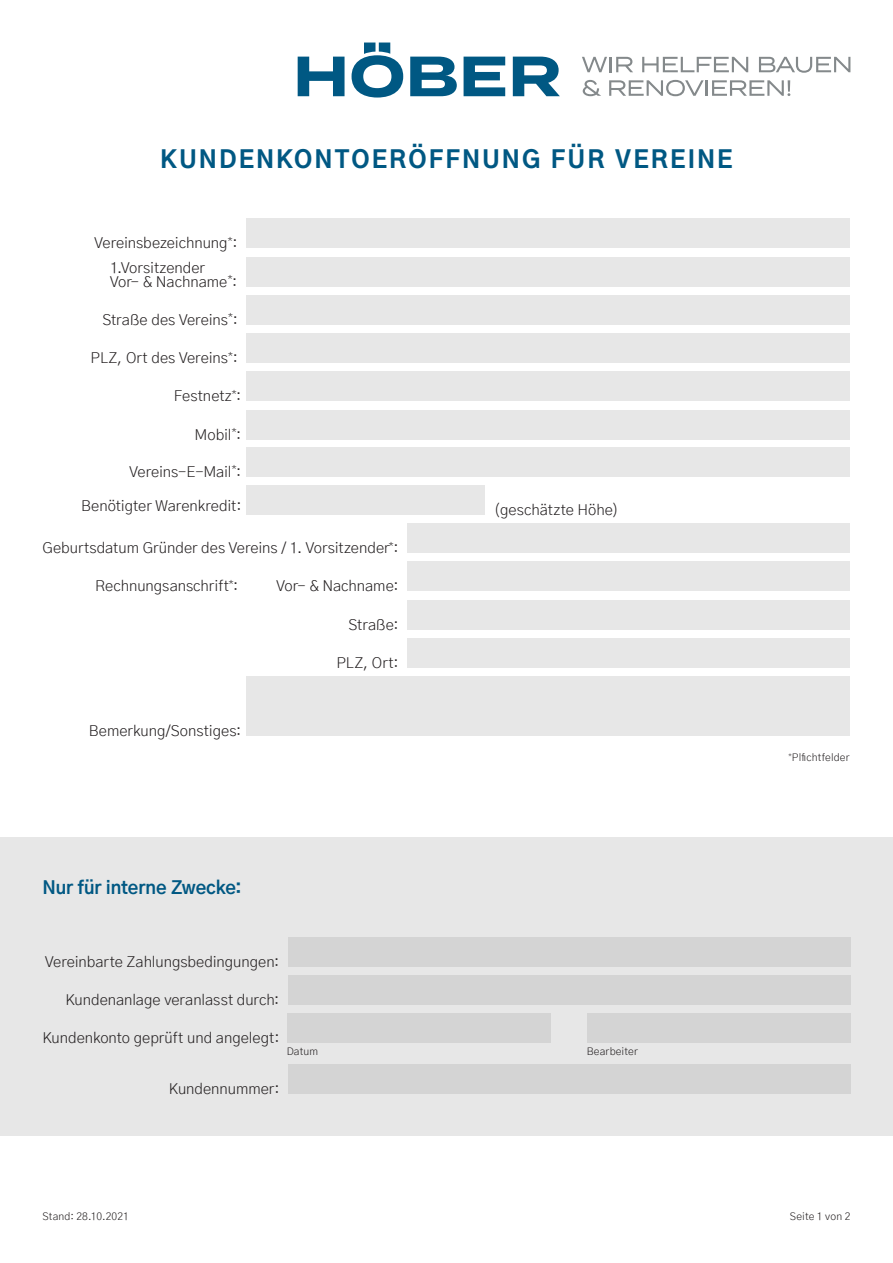
<style>
.page{position:relative;width:893px;height:1263px;background:#fff}
.page>*{position:absolute;margin:0;border:0;box-sizing:border-box;transform-origin:0 0}
.t1{font:800 24px "Gothic A1";letter-spacing:.085em;color:#005883}
.t2{font:700 18px "Gothic A1";letter-spacing:-.01em;color:#005883}
.t3{font:300 15px/13.5px "Gothic A1";color:#231f20}
.t4{font:300 10.5px "Gothic A1";letter-spacing:.01em;color:#231f20}
</style>
<div class="page">
<svg style="left:298px;top:57px;width:47px;height:39px"></svg>
<svg style="left:410px;top:57px;width:47px;height:39px"></svg>
<svg style="left:464px;top:57px;width:41px;height:39px"></svg>
<svg style="left:513px;top:57px;width:47px;height:39px"></svg>
<svg style="left:352px;top:43px;width:51px;height:55px"></svg>
<svg style="left:582px;top:57px;width:51px;height:15px"></svg>
<svg style="left:642px;top:57px;width:106px;height:15px"></svg>
<svg style="left:759px;top:57px;width:91px;height:16px"></svg>
<svg style="left:583px;top:80px;width:18px;height:16px"></svg>
<svg style="left:609px;top:80px;width:181px;height:16px"></svg>
<div style="left:0;top:837px;width:893px;height:299px;background:#e7e7e7"></div>
<div style="left:288px;top:1064px;width:562px;height:29px;background:#d4d4d4"></div>
<div style="left:287px;top:1013px;width:263px;height:30px;background:#d4d4d4"></div>
<div style="left:587px;top:1013px;width:263px;height:30px;background:#d4d4d4"></div>
<div style="left:288px;top:975px;width:562px;height:30px;background:#d4d4d4"></div>
<div style="left:288px;top:937px;width:562px;height:29px;background:#d4d4d4"></div>
<div style="left:246px;top:218px;width:604px;height:30px;background:#e7e7e7"></div>
<div style="left:246px;top:295px;width:604px;height:30px;background:#e7e7e7"></div>
<div style="left:246px;top:333px;width:604px;height:30px;background:#e7e7e7"></div>
<div style="left:246px;top:372px;width:604px;height:29px;background:#e7e7e7"></div>
<div style="left:246px;top:410px;width:604px;height:30px;background:#e7e7e7"></div>
<div style="left:246px;top:447px;width:604px;height:29px;background:#e7e7e7"></div>
<div style="left:407px;top:523px;width:443px;height:30px;background:#e7e7e7"></div>
<div style="left:246px;top:485px;width:238px;height:30px;background:#e7e7e7"></div>
<div style="left:246px;top:676px;width:604px;height:60px;background:#e7e7e7"></div>
<div style="left:246px;top:257px;width:604px;height:29px;background:#e7e7e7"></div>
<div style="left:407px;top:562px;width:443px;height:29px;background:#e7e7e7"></div>
<div style="left:407px;top:600px;width:443px;height:30px;background:#e7e7e7"></div>
<div style="left:407px;top:638px;width:443px;height:30px;background:#e7e7e7"></div>
<h1 class="t1" style="left:160px;top:139px;width:574px">KUNDENKONTOERÖFFNUNG FÜR VEREINE</h1>
<p class="t3" style="left:94px;top:236px;width:144px">Vereinsbezeichnung<sup>*</sup>:</p>
<p class="t3" style="left:110px;top:260px;width:129px">1.Vorsitzender<br>Vor- &amp; Nachname<sup>*</sup>:</p>
<p class="t3" style="left:102px;top:312px;width:137px">Straße des Vereins<sup>*</sup>:</p>
<p class="t3" style="left:91px;top:350px;width:149px">PLZ, Ort des Vereins<sup>*</sup>:</p>
<p class="t3" style="left:174px;top:389px;width:69px">Festnetz<sup>*</sup>:</p>
<p class="t3" style="left:195px;top:427px;width:48px">Mobil<sup>*</sup>:</p>
<p class="t3" style="left:130px;top:464px;width:113px">Vereins-E-Mail<sup>*</sup>:</p>
<p class="t3" style="left:81px;top:498px;width:162px">Benötigter Warenkredit:</p>
<p class="t3" style="left:494px;top:502px;width:126px">(geschätzte Höhe)</p>
<p class="t3" style="left:43px;top:540px;width:357px">Geburtsdatum Gründer des Vereins / 1. Vorsitzender<sup>*</sup>:</p>
<p class="t3" style="left:95px;top:579px;width:144px">Rechnungsanschrift<sup>*</sup>:</p>
<p class="t3" style="left:276px;top:579px;width:123px">Vor- &amp; Nachname:</p>
<p class="t3" style="left:348px;top:617px;width:51px">Straße:</p>
<p class="t3" style="left:337px;top:655px;width:63px">PLZ, Ort:</p>
<p class="t3" style="left:89px;top:723px;width:154px">Bemerkung/Sonstiges:</p>
<p class="t2" style="left:42px;top:873px;width:201px">Nur für interne Zwecke:</p>
<p class="t3" style="left:45px;top:954px;width:236px">Vereinbarte Zahlungsbedingungen:</p>
<p class="t3" style="left:65px;top:992px;width:215px">Kundenanlage veranlasst durch:</p>
<p class="t3" style="left:42px;top:1030px;width:238px">Kundenkonto geprüft und angelegt:</p>
<p class="t4" style="left:287px;top:1044px;width:33px">Datum</p>
<p class="t4" style="left:587px;top:1044px;width:53px">Bearbeiter</p>
<p class="t3" style="left:169px;top:1081px;width:112px">Kundennummer:</p>
<p class="t4" style="left:43px;top:1209px;width:88px">Stand: 28.10.2021</p>
<p class="t4" style="left:788px;top:749px;width:63px"><sup>*</sup>Plfichtfelder</p>
<p class="t4" style="left:790px;top:1209px;width:62px">Seite 1 von 2</p>
</div>
